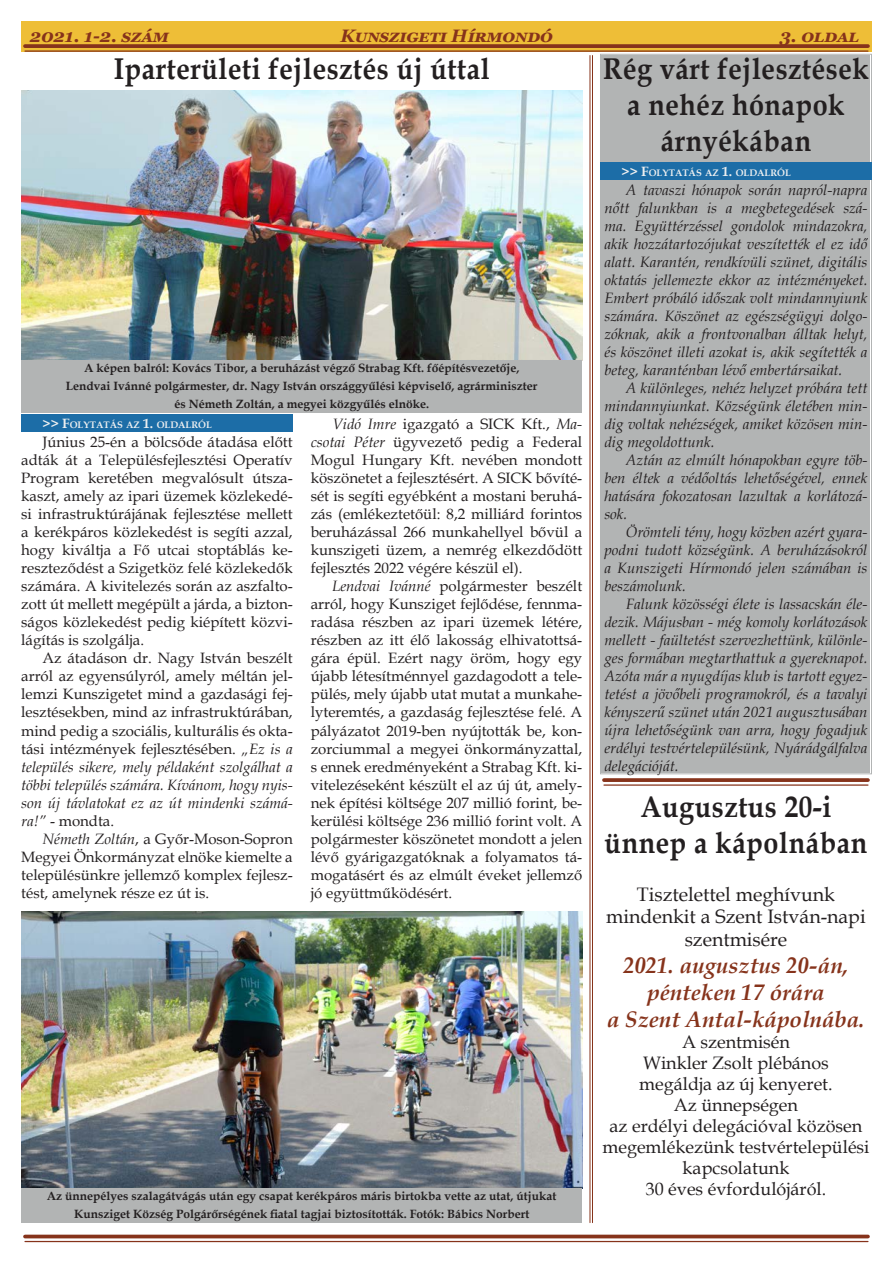
<style>
.page{position:relative;width:893px;height:1263px;background:#fff}
.page>*{position:absolute;margin:0;border:0;box-sizing:border-box;transform-origin:0 0}
.Kis_cím{font:700 30px/36px "Book Antiqua";letter-spacing:.02em;color:#231f20;text-align:center;scale:.9 1}
.Szöveg{font:italic 700 22.5px/27px "Book Antiqua";color:#86331b;text-align:center}
.Szöveg-2{font:19.5px/22.5px "Book Antiqua";color:#231f20;text-align:center}
.Szöveg-3{font:18px/21px "Book Antiqua";color:#231f20;text-align:center}
.Fejléc{font:italic 700 18px "Georgia";color:#86331b}
.Szöveg-4{font:15px/18px "Book Antiqua";color:#231f20;text-align:justify}
.Jegyzet__idézet{font:italic 15px/18px "Book Antiqua";color:#231f20;text-align:justify}
.Fekete_képalá_háttér{font:700 12px/18px "Book Antiqua";color:#231f20;text-align:center}
.Tájoló_vége{font:700 9.45px "Book Antiqua";color:#edeff0}
.s1{font-size:13.5px}
.s2{font-style:italic}
</style>
<div class="page">
<div style="left:600px;top:54px;width:272px;height:720px;background:#b2b4b4"></div>
<div style="left:603px;top:56px;width:266px;height:716px;border:1px solid #b2b4b4"></div>
<div style="left:21px;top:21px;width:851px;height:31px;background:#eebe37"></div>
<svg style="left:25px;top:44px;width:843px;height:4px;background:#8c3b1c"></svg>
<hr style="left:25px;top:50px;width:843px;height:2px;background:#86331b">
<hr style="left:25px;top:1235px;width:843px;height:3px;background:#86331b">
<hr style="left:25px;top:1241px;width:843px;height:1px;background:#86331b">
<svg style="left:604px;top:778px;width:264px;height:4px"></svg>
<hr style="left:604px;top:784px;width:264px;height:2px;background:#86331b">
<div style="left:600px;top:162px;width:272px;height:18px;background:#1c6da7"></div>
<div style="left:21px;top:414px;width:272px;height:18px;background:#1c6da7"></div>
<hr style="left:592px;top:56px;width:1px;height:1167px;background:#86331b">
<hr style="left:590px;top:56px;width:1px;height:1167px;background:#86331b">
<img style="left:21px;top:90px;width:561px;height:270px">
<img style="left:21px;top:912px;width:561px;height:276px">
<div style="left:21px;top:1188px;width:561px;height:34px;background:#b2b4b4"></div>
<div style="left:21px;top:360px;width:561px;height:52px;background:#b2b4b4"></div>
<p class="Fejléc" style="left:30px;top:24px;width:140px">2021. 1-2. szám</p>
<p class="Fejléc" style="left:340px;top:24px;width:214px">Kunszigeti Hírmondó</p>
<p class="Fejléc" style="left:780px;top:24px;width:81px">3. oldal</p>
<p class="Kis_cím" style="left:114px;top:51px;width:419px">Iparterületi fejlesztés új úttal</p>
<p class="Fekete_képalá_háttér" style="left:66px;top:359px;width:473px">A képen balról: Kovács Tibor, a beruházást végző Strabag Kft. főépítésvezetője,<br>Lendvai Ivánné polgármester, dr. Nagy István országgyűlési képviselő, agrárminiszter és Németh Zoltán, a megyei közgyűlés elnöke.</p>
<p class="Tájoló_vége" style="left:43px;top:419px;width:171px"><span class="s1">&gt;&gt; F</span>OLYTATÁS AZ <span class="s1">1.</span> OLDALRÓL</p>
<p class="Szöveg-4" style="left:21px;top:433px;width:273px;text-indent:21px">Június 25-én a bölcsőde átadása előtt adták át a Településfejlesztési Operatív Program keretében megvalósult útsza&shy;kaszt, amely az ipari üzemek közlekedé&shy;si infrastruktúrájának fejlesztése mellett a kerékpáros közlekedést is segíti azzal, hogy kiváltja a Fő utcai stoptáblás ke&shy;reszteződést a Szigetköz felé közlekedők számára. A kivitelezés során az aszfalto&shy;zott út mellett megépült a járda, a bizton&shy;ságos közlekedést pedig kiépített közvi&shy;lágítás is szolgálja.</p>
<p class="Szöveg-4" style="left:21px;top:649px;width:273px;text-indent:21px">Az átadáson dr. Nagy István beszélt arról az egyensúlyról, amely méltán jel&shy;lemzi Kunszigetet mind a gazdasági fej&shy;lesztésekben, mind az infrastruktúrában, mind pedig a szociális, kulturális és okta&shy;tási intézmények fejlesztésében. <span class="s2">„Ez is a település sikere, mely példaként szolgálhat a többi település számára. Kívánom, hogy nyis&shy;son új távlatokat ez az út mindenki számá&shy;ra!”</span> - mondta.</p>
<p class="Szöveg-4" style="left:21px;top:829px;width:273px;text-indent:21px"><span class="s2">Németh Zoltán</span>, a Győr-Moson-Sopron Megyei Önkormányzat elnöke kiemelte a településünkre jellemző komplex fejlesz&shy;tést, amelynek része ez út is.</p>
<p class="Szöveg-4" style="left:311px;top:415px;width:273px;text-indent:21px"><span class="s2">Vidó Imre</span> igazgató a SICK Kft., <span class="s2">Ma&shy;csotai Péter</span> ügyvezető pedig a Federal Mogul Hungary Kft. nevében mondott köszönetet a fejlesztésért. A SICK bővíté&shy;sét is segíti egyébként a mostani beruhá&shy;zás (emlékeztetőül: 8,2 milliárd forintos beruházással 266 munkahellyel bővül a kunszigeti üzem, a nemrég elkezdődött fejlesztés 2022 végére készül el).</p>
<p class="Szöveg-4" style="left:311px;top:577px;width:273px;text-indent:21px"><span class="s2">Lendvai Ivánné</span> polgármester beszélt arról, hogy Kunsziget fejlődése, fennma&shy;radása részben az ipari üzemek létére, részben az itt élő lakosság elhivatottsá&shy;gára épül. Ezért nagy öröm, hogy egy újabb létesítménnyel gazdagodott a tele&shy;pülés, mely újabb utat mutat a munkahe&shy;lyteremtés, a gazdaság fejlesztése felé. A pályázatot 2019-ben nyújtották be, kon&shy;zorciummal a megyei önkormányzattal, s ennek eredményeként a Strabag Kft. ki&shy;vitelezéseként készült el az új út, amely&shy;nek építési költsége 207 millió forint, be&shy;kerülési költsége 236 millió forint volt. A polgármester köszönetet mondott a jelen lévő gyárigazgatóknak a folyamatos tá&shy;mogatásért és az elmúlt éveket jellemző jó együttműködésért.</p>
<p class="Fekete_képalá_háttér" style="left:47px;top:1187px;width:511px">Az ünnepélyes szalagátvágás után egy csapat kerékpáros máris birtokba vette az utat, útjukat<br>Kunsziget Község Polgárőrségének fiatal tagjai biztosították. Fotók: Bábics Norbert</p>
<p class="Kis_cím" style="left:603px;top:51px;width:297px">Rég várt fejlesztések a nehéz hónapok árnyékában</p>
<p class="Tájoló_vége" style="left:621px;top:167px;width:171px"><span class="s1">&gt;&gt; F</span>OLYTATÁS AZ <span class="s1">1.</span> OLDALRÓL</p>
<p class="Jegyzet__idézet" style="left:604px;top:181px;width:264px;text-indent:21px">A tavaszi hónapok során napról-napra nőtt falunkban is a megbetegedések szá&shy;ma. Együttérzéssel gondolok mindazokra, akik hozzátartozójukat veszítették el ez idő alatt. Karantén, rendkívüli szünet, digitális oktatás jellemezte ekkor az intézményeket.<br>Embert próbáló időszak volt mindannyiunk számára. Köszönet az egészségügyi dolgo&shy;zóknak, akik a frontvonalban álltak helyt, és köszönet illeti azokat is, akik segítették a beteg, karanténban lévő embertársaikat.</p>
<p class="Jegyzet__idézet" style="left:604px;top:379px;width:264px;text-indent:21px">A különleges, nehéz helyzet próbára tett mindannyiunkat. Községünk életében min&shy;dig voltak nehézségek, amiket közösen min&shy;dig megoldottunk.</p>
<p class="Jegyzet__idézet" style="left:604px;top:451px;width:264px;text-indent:21px">Aztán az elmúlt hónapokban egyre töb&shy;ben éltek a védőoltás lehetőségével, ennek hatására fokozatosan lazultak a korlátozá&shy;sok.</p>
<p class="Jegyzet__idézet" style="left:604px;top:523px;width:264px;text-indent:21px">Örömteli tény, hogy közben azért gyara&shy;podni tudott községünk. A beruházásokról a Kunszigeti Hírmondó jelen számában is beszámolunk.</p>
<p class="Jegyzet__idézet" style="left:604px;top:595px;width:264px;text-indent:21px">Falunk közösségi élete is lassacskán éle&shy;dezik. Májusban - még komoly korlátozások mellett - faültetést szervezhettünk, különle&shy;ges formában megtarthattuk a gyereknapot.<br>Azóta már a nyugdíjas klub is tartott egyez&shy;tetést a jövőbeli programokról, és a tavalyi kényszerű szünet után 2021 augusztusában újra lehetőségünk van arra, hogy fogadjuk erdélyi testvértelepülésünk, Nyárádgálfalva delegációját.</p>
<p class="Kis_cím" style="left:605px;top:789px;width:293px">Augusztus 20-i ünnep a kápolnában</p>
<p class="Szöveg-2" style="left:606px;top:882px;width:261px">Tisztelettel meghívunk mindenkit a Szent István-napi szentmisére</p>
<p class="Szöveg" style="left:607px;top:951px;width:259px">2021. augusztus 20-án, pénteken 17 órára<br>a Szent Antal-kápolnába.</p>
<p class="Szöveg-3" style="left:639px;top:1031px;width:195px">A szentmisén<br>Winkler Zsolt plébános megáldja az új kenyeret.</p>
<p class="Szöveg-3" style="left:602px;top:1094px;width:269px">Az ünnepségen<br>az erdélyi delegációval közösen megemlékezünk testvértelepülési kapcsolatunk<br>30 éves évfordulójáról.</p>
</div>
